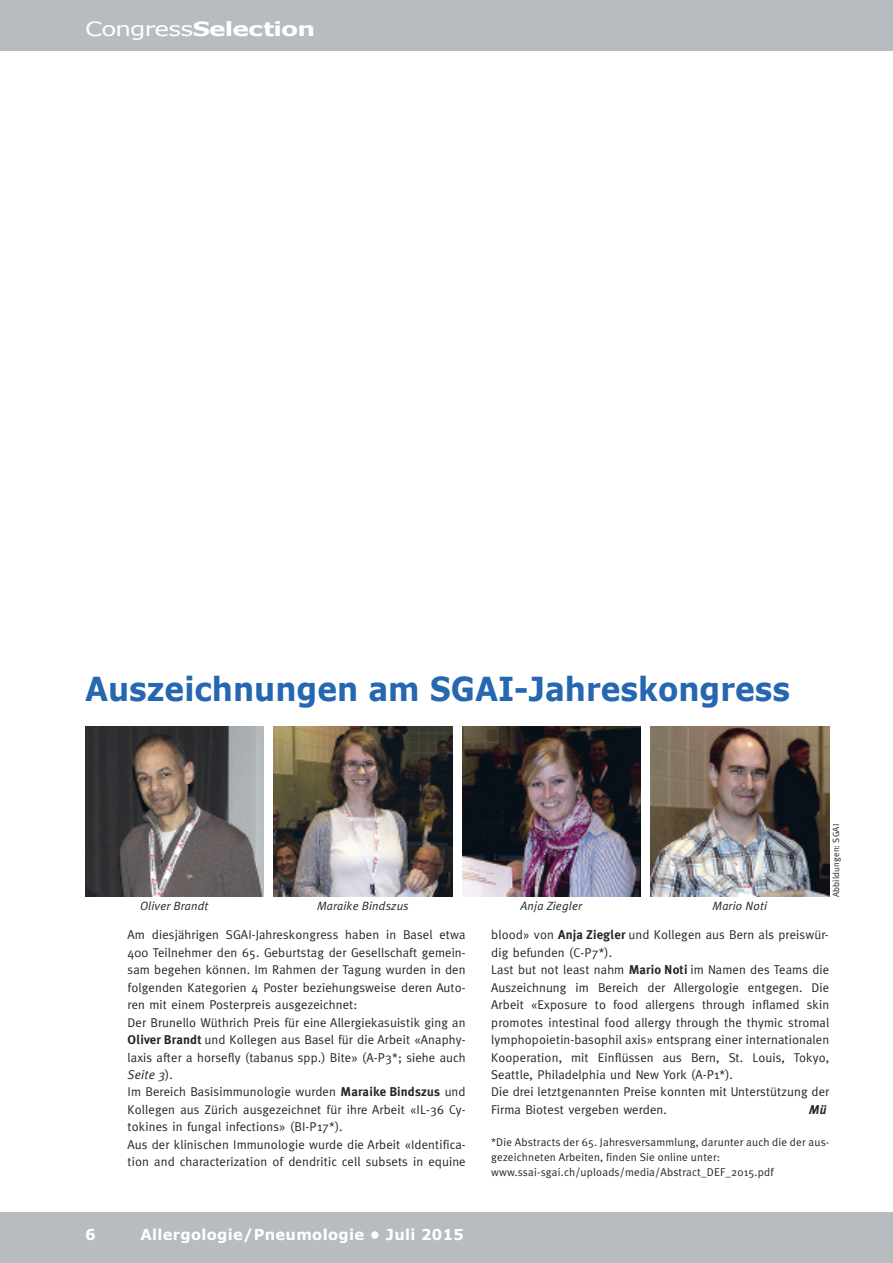
<style>
.page{position:relative;width:893px;height:1263px;background:#fff}
.page>*{position:absolute;margin:0;border:0;box-sizing:border-box;transform-origin:0 0}
.t1{font:700 33px "Verdana";color:#2567b0;scale:.9 1}
.t2{font:700 19.5px "Verdana";letter-spacing:-.035em;color:#fff;scale:1.28 1}
.t3{font:700 15px "Verdana";letter-spacing:.02em;color:#fff}
.t4{font:12.75px/17.4px "Meta Plus";letter-spacing:.01em;color:#272627}
.t5{font:italic 12.75px "Meta Plus Normal";letter-spacing:.01em;color:#272627}
.t6{font:italic 700 12.75px "Meta Plus";color:#272627}
.t7{font:italic 12px "Meta Plus Normal";letter-spacing:.015em;color:#272627}
.t8{font:11.25px/15px "Meta Plus Normal";letter-spacing:.015em;color:#272627}
.t9{font:9px "Meta Plus Normal";letter-spacing:.015em;color:#272627}
.s1{font-weight:400}
.s2{font-weight:700}
.s3{font-family:"Meta Plus";font-style:normal}
</style>
<div class="page">
<div style="left:0;top:0;width:893px;height:51px;background:#b6bcc0"></div>
<div style="left:0;top:1212px;width:893px;height:51px;background:#b6bcc0"></div>
<img style="left:462px;top:726px;width:179px;height:170px">
<img style="left:274px;top:726px;width:178px;height:170px">
<img style="left:651px;top:726px;width:178px;height:170px">
<img style="left:85px;top:726px;width:179px;height:170px">
<h2 class="t2" style="left:85px;top:17px;width:181px"><span class="s1">Congress</span>Selection</h2>
<h1 class="t1" style="left:85px;top:668px;width:785px">Auszeichnungen am SGAI-Jahreskongress</h1>
<p class="t7" style="left:140px;top:898px;width:70px">Oliver Brandt</p>
<p class="t7" style="left:317px;top:898px;width:93px">Maraike Bindszus</p>
<p class="t7" style="left:521px;top:898px;width:63px">Anja Ziegler</p>
<p class="t7" style="left:713px;top:898px;width:56px">Mario Noti</p>
<p class="t9" style="left:831px;top:897px;width:75px;rotate:-90deg">Abbildungen: SGAI</p>
<p class="t4" style="left:128px;top:926px;width:340px">Am diesjährigen SGAI-Jahreskongress haben in Basel etwa 400 Teilnehmer den 65. Geburtstag der Gesellschaft gemein&shy;sam begehen können. Im Rahmen der Tagung wurden in den folgenden Kategorien 4 Poster beziehungsweise deren Auto&shy;ren mit einem Posterpreis ausgezeichnet:<br>Der Brunello Wüthrich Preis für eine Allergiekasuistik ging an <span class="s2">Oliver Brandt</span> und Kollegen aus Basel für die Arbeit «Anaphy&shy;laxis after a horsefly (tabanus spp.) Bite» (A-P3*; siehe auch</p>
<p class="t5" style="left:128px;top:1067px;width:47px">Seite 3<span class="s3">).</span></p>
<p class="t4" style="left:128px;top:1083px;width:340px">Im Bereich Basisimmunologie wurden <span class="s2">Maraike Bindszus</span> und Kollegen aus Zürich ausgezeichnet für ihre Arbeit «IL-36 Cy&shy;tokines in fungal infections» (BI-P17*).<br>Aus der klinischen Immunologie wurde die Arbeit «Identifica&shy;tion and characterization of dendritic cell subsets in equine</p>
<p class="t3" style="left:85px;top:1225px;width:12px">6</p>
<p class="t3" style="left:140px;top:1225px;width:325px">Allergologie/Pneumologie • Juli 2015</p>
<p class="t4" style="left:491px;top:926px;width:340px">blood» von <span class="s2">Anja Ziegler</span> und Kollegen aus Bern als preiswür&shy;dig befunden (C-P7*).<br>Last but not least nahm <span class="s2">Mario Noti</span> im Namen des Teams die Auszeichnung im Bereich der Allergologie entgegen. Die Arbeit «Exposure to food allergens through inflamed skin promotes intestinal food allergy through the thymic stromal lymphopoietin-basophil axis» entsprang einer internationalen Kooperation, mit Einflüssen aus Bern, St. Louis, Tokyo, Seattle, Philadelphia und New York (A-P1*).<br>Die drei letztgenannten Preise konnten mit Unterstützung der Firma Biotest vergeben werden.</p>
<p class="t6" style="left:809px;top:1102px;width:19px">Mü</p>
<p class="t8" style="left:491px;top:1135px;width:340px">*Die Abstracts der 65. Jahresversammlung, darunter auch die der aus&shy;gezeichneten Arbeiten, finden Sie online unter: www.ssai-sgai.ch/uploads/media/Abstract_DEF_2015.pdf</p>
</div>
